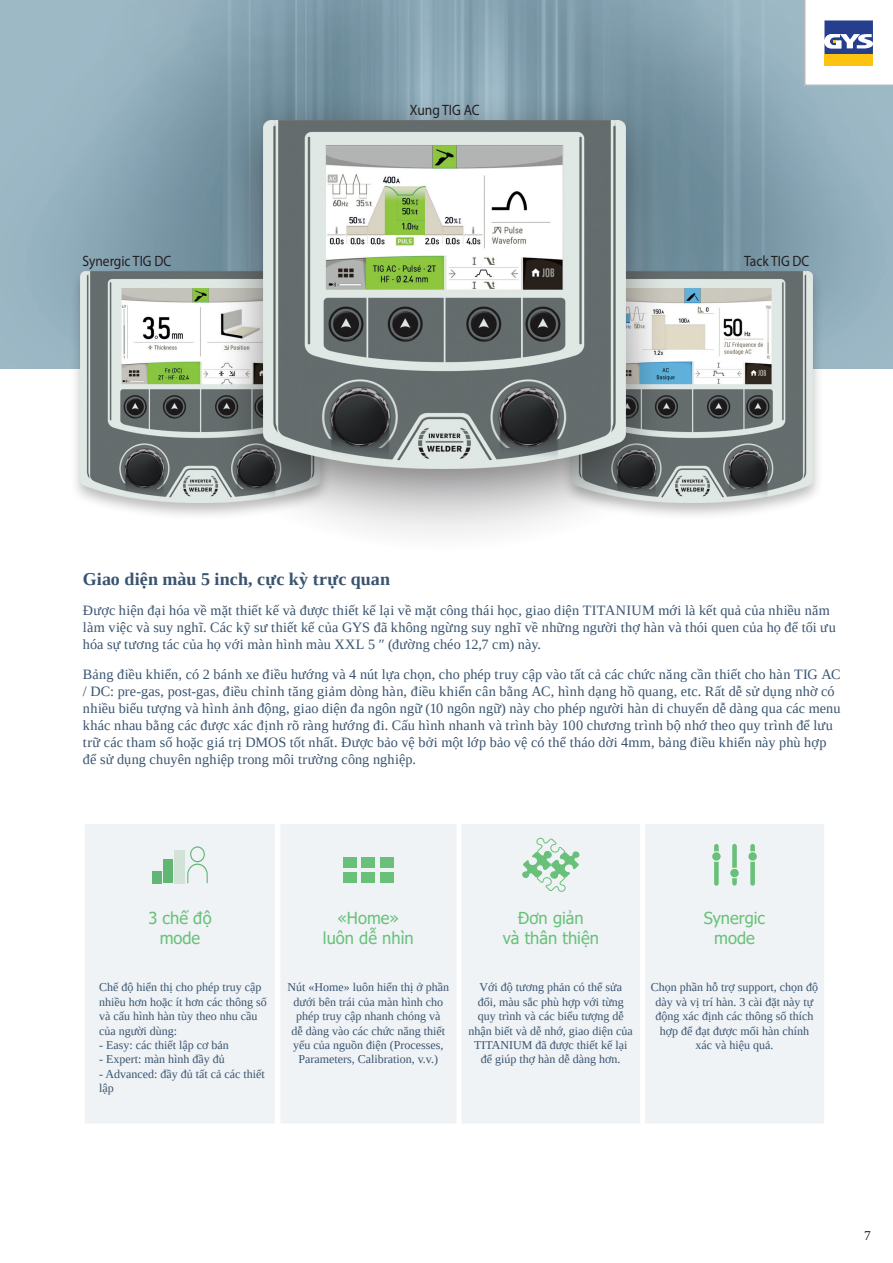
<style>
.page{position:relative;width:893px;height:1263px;background:#fff}
.page>*{position:absolute;margin:0;border:0;box-sizing:border-box;transform-origin:0 0}
.chapo_labeur{font:700 18px "Tinos";letter-spacing:.005em;color:#39546f}
.t1{font:16.5px "Tahoma";color:#68c079}
.Texte_Petit_6pt{font:15px "Myriad Pro";color:#231f20;scale:.9 1}
.chapo_labeur-2{font:14.25px/17.1px "Tinos";letter-spacing:.01em;color:#39546f}
.t2{font:13.5px "Tinos";color:#231f20}
.t3{font:12px/14.4px "Tinos";color:#39546f;text-align:center}
</style>
<div class="page">
<img style="left:0;top:0;width:893px;height:368px">
<div style="left:561px;top:268px;width:262px;height:252px;background:#231f20;opacity:.3"></div>
<img style="left:672px;top:272px;width:140px;height:231px">
<div style="left:70px;top:268px;width:262px;height:252px;background:#231f20;opacity:.3"></div>
<img style="left:81px;top:272px;width:136px;height:231px">
<svg style="left:374px;top:528px;width:138px;height:7px"></svg>
<div style="left:217px;top:87px;width:455px;height:441px;background:#231f20;opacity:.5"></div>
<img style="left:264px;top:120px;width:362px;height:348px">
<div style="left:85px;top:824px;width:739px;height:299px;background:#f0f3f6"></div>
<div style="left:276px;top:824px;width:369px;height:299px;background:#f0f3f6"></div>
<hr style="left:275px;top:824px;width:1px;height:82px;background:#fff">
<hr style="left:280px;top:824px;width:1px;height:82px;background:#fff">
<hr style="left:275px;top:906px;width:1px;height:71px;background:#fff">
<hr style="left:280px;top:906px;width:1px;height:71px;background:#fff">
<hr style="left:275px;top:977px;width:1px;height:146px;background:#fff">
<hr style="left:280px;top:977px;width:1px;height:146px;background:#fff">
<svg style="left:187px;top:846px;width:21px;height:37px"></svg>
<div style="left:174px;top:850px;width:11px;height:33px;background:#d1e3d7"></div>
<div style="left:163px;top:859px;width:10px;height:24px;background:#61b674"></div>
<div style="left:152px;top:871px;width:10px;height:12px;background:#61b674"></div>
<div style="left:343px;top:857px;width:14px;height:11px;background:#68c079"></div>
<div style="left:343px;top:872px;width:14px;height:10px;background:#68c079"></div>
<div style="left:361px;top:857px;width:14px;height:11px;background:#68c079"></div>
<div style="left:361px;top:872px;width:14px;height:10px;background:#68c079"></div>
<div style="left:380px;top:857px;width:14px;height:11px;background:#68c079"></div>
<div style="left:380px;top:872px;width:14px;height:10px;background:#68c079"></div>
<svg style="left:521px;top:831px;width:60px;height:61px"></svg>
<div style="left:712px;top:852px;width:9px;height:9px;background:#68c079;border-radius:50%"></div>
<svg style="left:714px;top:844px;width:5px;height:8px"></svg>
<svg style="left:714px;top:861px;width:5px;height:25px"></svg>
<div style="left:748px;top:852px;width:9px;height:9px;background:#68c079;border-radius:50%"></div>
<svg style="left:750px;top:844px;width:5px;height:8px"></svg>
<svg style="left:750px;top:861px;width:5px;height:25px"></svg>
<div style="left:730px;top:869px;width:9px;height:8px;background:#68c079;border-radius:50%"></div>
<svg style="left:732px;top:878px;width:5px;height:7px"></svg>
<svg style="left:732px;top:844px;width:5px;height:24px"></svg>
<svg style="left:804px;top:0;width:89px;height:86px"></svg>
<p class="Texte_Petit_6pt" style="left:83px;top:252px;width:100px">Synergic TIG DC</p>
<p class="Texte_Petit_6pt" style="left:410px;top:100px;width:79px">Xung TIG AC</p>
<p class="Texte_Petit_6pt" style="left:744px;top:252px;width:74px">Tack TIG DC</p>
<p class="chapo_labeur" style="left:83px;top:567px;width:309px">Giao diện màu 5 inch, cực kỳ trực quan</p>
<p class="chapo_labeur-2" style="left:83px;top:601px;width:754px">Được hiện đại hóa về mặt thiết kế và được thiết kế lại về mặt công thái học, giao diện TITANIUM mới là kết quả của nhiều năm làm việc và suy nghĩ. Các kỹ sư thiết kế của GYS đã không ngừng suy nghĩ về những người thợ hàn và thói quen của họ để tối ưu hóa sự tương tác của họ với màn hình màu XXL 5 ″ (đường chéo 12,7 cm) này.</p>
<p class="chapo_labeur-2" style="left:83px;top:665px;width:759px">Bảng điều khiển, có 2 bánh xe điều hướng và 4 nút lựa chọn, cho phép truy cập vào tất cả các chức năng cần thiết cho hàn TIG AC / DC: pre-gas, post-gas, điều chỉnh tăng giảm dòng hàn, điều khiển cân bằng AC, hình dạng hồ quang, etc. Rất dễ sử dụng nhờ có nhiều biểu tượng và hình ảnh động, giao diện đa ngôn ngữ (10 ngôn ngữ) này cho phép người hàn di chuyển dễ dàng qua các menu khác nhau bằng các được xác định rõ ràng hướng đi. Cấu hình nhanh và trình bày 100 chương trình bộ nhớ theo quy trình để lưu trữ các tham số hoặc giá trị DMOS tốt nhất. Được bảo vệ bởi một lớp bảo vệ có thể tháo dời 4mm, bảng điều khiển này phù hợp để sử dụng chuyên nghiệp trong môi trường công nghiệp.</p>
<p class="t1" style="left:148px;top:907px;width:65px">3 chế độ</p>
<p class="t1" style="left:160px;top:927px;width:42px">mode</p>
<p class="t3" style="left:99px;top:980px;width:169px;text-align:left">Chế độ hiển thị cho phép truy cập nhiều hơn hoặc ít hơn các thông số và cấu hình hàn tùy theo nhu cầu của người dùng:</p>
<p class="t3" style="left:99px;top:1038px;width:131px">- Easy: các thiết lập cơ bản</p>
<p class="t3" style="left:99px;top:1052px;width:127px">- Expert: màn hình đầy đủ</p>
<p class="t3" style="left:99px;top:1066px;width:167px;text-align:left">- Advanced: đầy đủ tất cả các thiết lập</p>
<p class="t1" style="left:337px;top:907px;width:63px">«Home»</p>
<p class="t1" style="left:323px;top:927px;width:92px">luôn dễ nhìn</p>
<p class="t1" style="left:518px;top:907px;width:67px">Đơn giản</p>
<p class="t1" style="left:503px;top:927px;width:98px">và thân thiện</p>
<p class="t1" style="left:704px;top:907px;width:63px">Synergic</p>
<p class="t1" style="left:714px;top:927px;width:42px">mode</p>
<p class="t3" style="left:287px;top:980px;width:163px">Nút «Home» luôn hiển thị ở phần dưới bên trái của màn hình cho phép truy cập nhanh chóng và<br>dễ dàng vào các chức năng thiết yếu của nguồn điện (Processes,<br>Parameters, Calibration, v.v.)</p>
<p class="t3" style="left:469px;top:980px;width:166px">Với độ tương phản có thể sửa<br>đổi, màu sắc phù hợp với từng quy trình và các biểu tượng dễ nhận biết và dễ nhớ, giao diện của<br>TITANIUM đã được thiết kế lại để giúp thợ hàn dễ dàng hơn.</p>
<p class="t3" style="left:651px;top:980px;width:169px">Chọn phần hỗ trợ support, chọn độ dày và vị trí hàn. 3 cài đặt này tự động xác định các thông số thích hợp để đạt được mối hàn chính xác và hiệu quả.</p>
<p class="t2" style="left:864px;top:1226px;width:8px">7</p>
</div>
